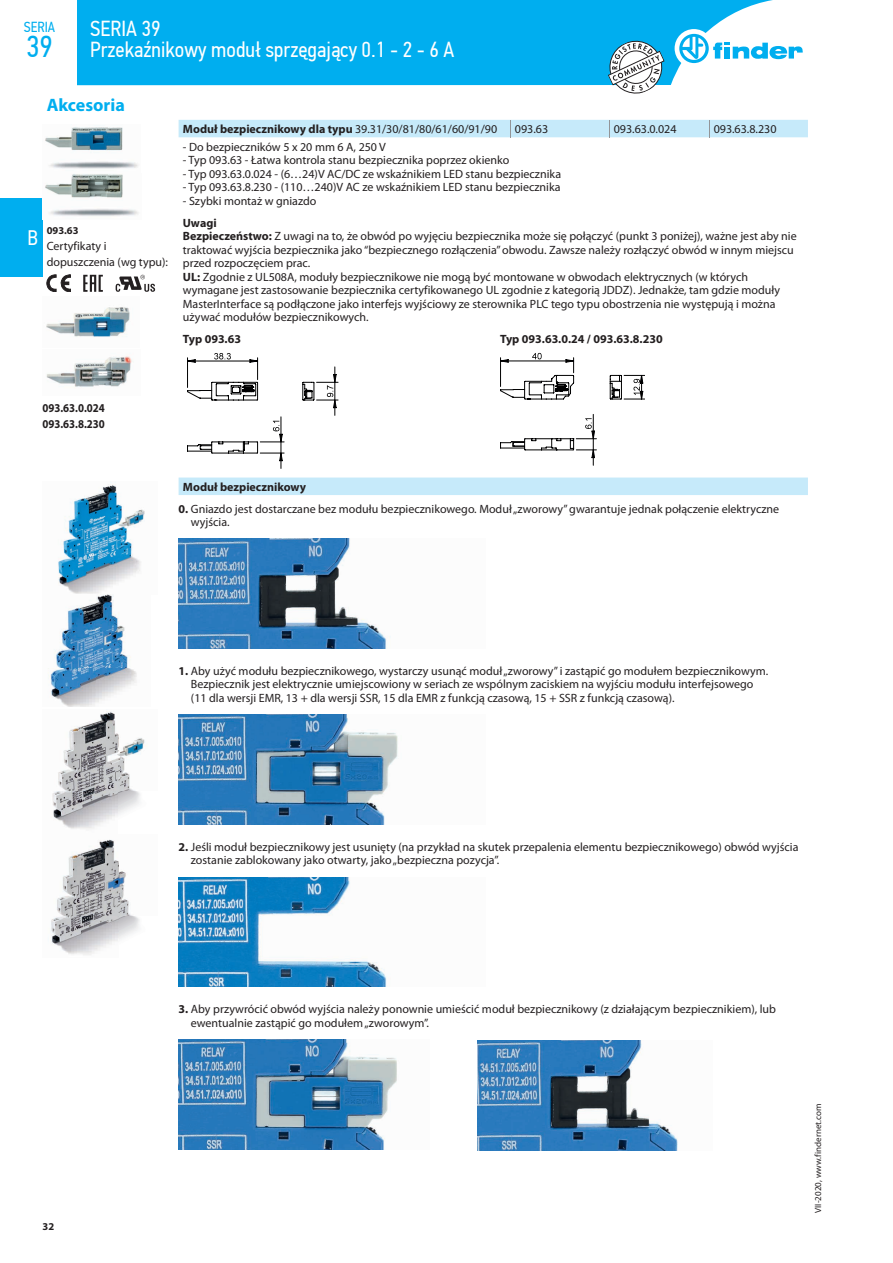
<style>
.page{position:relative;width:893px;height:1263px;background:#fff}
.page>*{position:absolute;margin:0;border:0;box-sizing:border-box;transform-origin:0 0}
.t1{font:30.3px "PF Din Text Cond Pro";color:#00aeef}
.t2{font:21.75px/21px "PF Din Text Cond Pro";color:#fff}
.t3{font:21px "PF Din Text Cond Pro";color:#fff}
.t4{font:700 18px "Myriad Pro";color:#00aeef}
.t5{font:14.55px "PF Din Text Cond Pro";color:#00aeef}
.t6{font:12px/13.5px "Myriad Pro";color:#231f20}
.t7{font:700 12px "Myriad Pro";color:#231f20}
.t8{font:700 12px/16.2px "Myriad Pro";color:#231f20;scale:.9 1}
.t9{font:700 10.5px "Myriad Pro";color:#231f20}
.t10{font:9px "Myriad Pro";color:#231f20}
.s1{font-weight:400}
.s2{font-weight:700}
</style>
<div class="page">
<div style="left:77px;top:0;width:696px;height:85px;background:#00aeef"></div>
<div style="left:675px;top:29px;width:38px;height:39px;background:#fff;border-radius:50%"></div>
<svg style="left:679px;top:34px;width:124px;height:29px"></svg>
<div style="left:0;top:198px;width:43px;height:78px;background:#00aeef"></div>
<svg style="left:179px;top:120px;width:629px;height:375px"></svg>
<svg style="left:510px;top:120px;width:1px;height:17px"></svg>
<svg style="left:609px;top:120px;width:1px;height:17px"></svg>
<svg style="left:709px;top:120px;width:1px;height:17px"></svg>
<img style="left:45px;top:127px;width:93px;height:42px">
<img style="left:45px;top:174px;width:94px;height:42px">
<svg style="left:47px;top:275px;width:23px;height:17px"></svg>
<svg style="left:116px;top:275px;width:39px;height:17px"></svg>
<svg style="left:83px;top:275px;width:20px;height:17px"></svg>
<img style="left:46px;top:307px;width:84px;height:30px">
<img style="left:46px;top:356px;width:86px;height:31px">
<svg style="left:187px;top:353px;width:71px;height:48px"></svg>
<hr style="left:188px;top:361px;width:70px;height:1px;background:#000001">
<svg style="left:187px;top:421px;width:97px;height:40px"></svg>
<hr style="left:281px;top:417px;width:1px;height:51px;background:#000001">
<svg style="left:302px;top:374px;width:36px;height:34px"></svg>
<hr style="left:335px;top:367px;width:1px;height:48px;background:#000001">
<svg style="left:500px;top:353px;width:75px;height:47px"></svg>
<hr style="left:500px;top:361px;width:74px;height:1px;background:#000001">
<svg style="left:500px;top:418px;width:96px;height:40px"></svg>
<hr style="left:593px;top:414px;width:1px;height:51px;background:#000001">
<svg style="left:610px;top:375px;width:35px;height:25px"></svg>
<img style="left:58px;top:482px;width:87px;height:112px">
<img style="left:51px;top:711px;width:95px;height:244px">
<img style="left:48px;top:594px;width:89px;height:112px">
<img style="left:179px;top:539px;width:212px;height:110px">
<img style="left:179px;top:715px;width:219px;height:109px">
<img style="left:179px;top:877px;width:208px;height:110px">
<img style="left:179px;top:1039px;width:218px;height:110px">
<img style="left:478px;top:1040px;width:200px;height:110px">
<svg style="left:605px;top:37px;width:60px;height:57px"></svg>
<p class="t5" style="left:24px;top:19px;width:33px">SERIA</p>
<h1 class="t1" style="left:26px;top:28px;width:28px">39</h1>
<h2 class="t2" style="left:90px;top:18px;width:366px">SERIA 39<br>Przekaźnikowy moduł sprzęgający 0.1 - 2 - 6 A</h2>
<h3 class="t4" style="left:47px;top:93px;width:80px">Akcesoria</h3>
<h3 class="t3" style="left:28px;top:225px;width:12px">B</h3>
<p class="t9" style="left:47px;top:224px;width:33px">093.63</p>
<p class="t6" style="left:47px;top:238px;width:123px;line-height:16.2px">Certyfikaty i dopuszczenia (wg typu):</p>
<p class="t7" style="left:183px;top:121px;width:316px">Moduł bezpiecznikowy dla typu <span class="s1">39.31/30/81/80/61/60/91/90</span></p>
<p class="t6" style="left:515px;top:122px;width:35px">093.63</p>
<p class="t6" style="left:614px;top:122px;width:64px">093.63.0.024</p>
<p class="t6" style="left:714px;top:122px;width:64px">093.63.8.230</p>
<p class="t6" style="left:183px;top:140px;width:205px">- Do bezpieczników 5 x 20 mm 6 A, 250 V</p>
<p class="t6" style="left:183px;top:153px;width:328px">- Typ 093.63 - Łatwa kontrola stanu bezpiecznika poprzez okienko</p>
<p class="t6" style="left:183px;top:167px;width:380px">- Typ 093.63.0.024 - (6…24)V AC/DC ze wskaźnikiem LED stanu bezpiecznika</p>
<p class="t6" style="left:183px;top:180px;width:379px">- Typ 093.63.8.230 - (110…240)V AC ze wskaźnikiem LED stanu bezpiecznika</p>
<p class="t6" style="left:183px;top:194px;width:135px">- Szybki montaż w gniazdo</p>
<p class="t6" style="left:183px;top:216px;width:615px"><span class="s2">Uwagi<br>Bezpieczeństwo:</span> Z uwagi na to, że obwód po wyjęciu bezpiecznika może się połączyć (punkt 3 poniżej), ważne jest aby nie traktować wyjścia bezpiecznika jako “bezpiecznego rozłączenia” obwodu. Zawsze należy rozłączyć obwód w innym miejscu przed rozpoczęciem prac.<br><span class="s2">UL:</span> Zgodnie z UL508A, moduły bezpiecznikowe nie mogą być montowane w obwodach elektrycznych (w których wymagane jest zastosowanie bezpiecznika certyfikowanego UL zgodnie z kategorią JDDZ). Jednakże, tam gdzie moduły MasterInterface są podłączone jako interfejs wyjściowy ze sterownika PLC tego typu obostrzenia nie występują i można używać modułów bezpiecznikowych.</p>
<p class="t7" style="left:183px;top:331px;width:60px">Typ 093.63</p>
<p class="t7" style="left:500px;top:331px;width:164px">Typ 093.63.0.24 / 093.63.8.230</p>
<p class="t8" style="left:43px;top:400px;width:71px">093.63.0.024<br>093.63.8.230</p>
<p class="t7" style="left:183px;top:479px;width:125px">Moduł bezpiecznikowy</p>
<p class="t6" style="left:191px;top:502px;width:590px;text-indent:-12px"><span class="s2">0.</span> Gniazdo jest dostarczane bez modułu bezpiecznikowego. Moduł „zworowy” gwarantuje jednak połączenie elektryczne wyjścia.</p>
<p class="t6" style="left:191px;top:664px;width:579px;text-indent:-12px"><span class="s2">1.</span> Aby użyć modułu bezpiecznikowego, wystarczy usunąć moduł „zworowy” i zastąpić go modułem bezpiecznikowym.<br>Bezpiecznik jest elektrycznie umiejscowiony w seriach ze wspólnym zaciskiem na wyjściu modułu interfejsowego (11 dla wersji EMR, 13 + dla wersji SSR, 15 dla EMR z funkcją czasową, 15 + SSR z funkcją czasową).</p>
<p class="t9" style="left:43px;top:1219px;width:13px">32</p>
<p class="t6" style="left:191px;top:840px;width:609px;text-indent:-12px"><span class="s2">2.</span> Jeśli moduł bezpiecznikowy jest usunięty (na przykład na skutek przepalenia elementu bezpiecznikowego) obwód wyjścia zostanie zablokowany jako otwarty, jako „bezpieczna pozycja”.</p>
<p class="t6" style="left:191px;top:1002px;width:587px;text-indent:-12px"><span class="s2">3.</span> Aby przywrócić obwód wyjścia należy ponownie umieścić moduł bezpiecznikowy (z działającym bezpiecznikiem), lub ewentualnie zastąpić go modułem „zworowym”.</p>
<p class="t10" style="left:812px;top:1213px;width:110px;rotate:-90deg">VII-2020, www.findernet.com</p>
</div>
